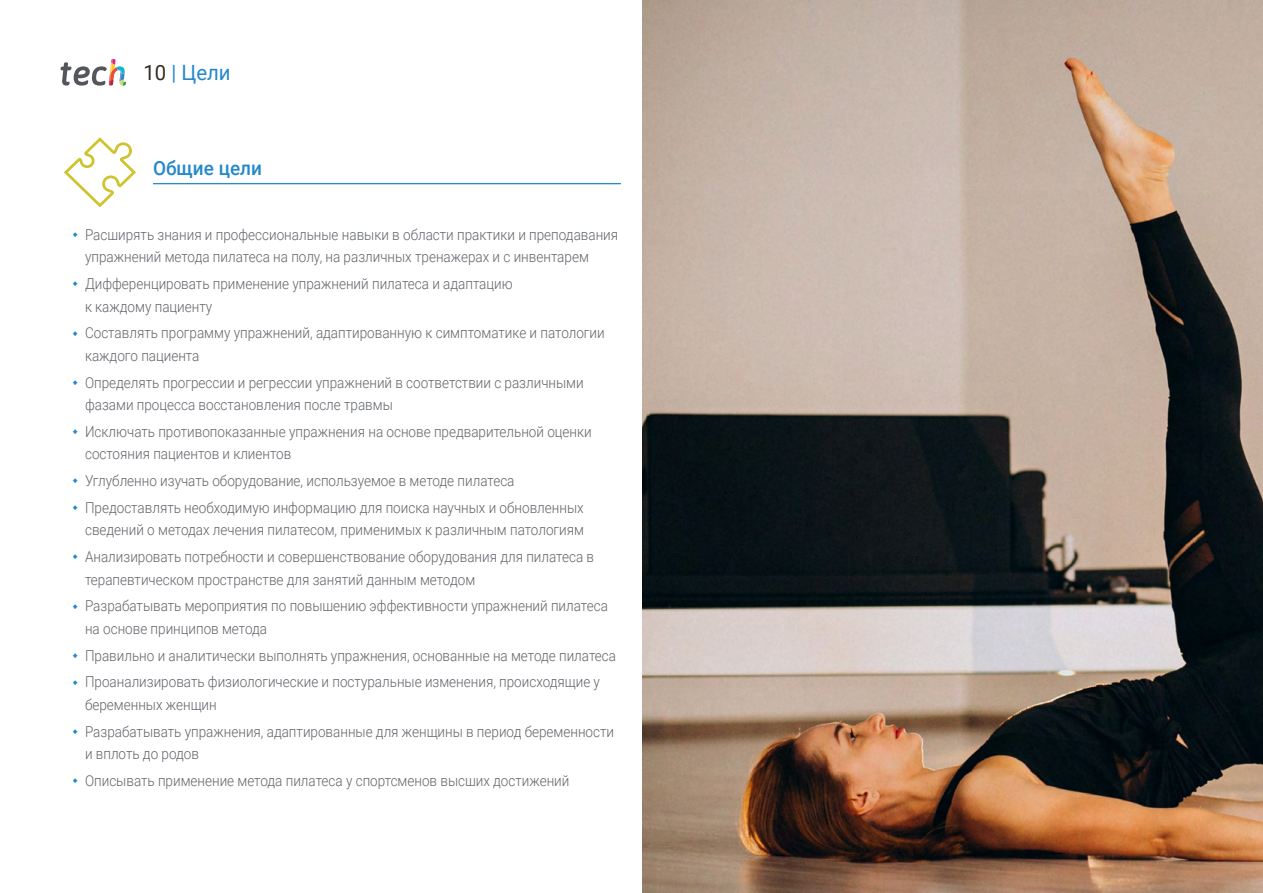
<style>
.page{position:relative;width:1263px;height:893px;background:#fff}
.page>*{position:absolute;margin:0;border:0;box-sizing:border-box;transform-origin:0 0}
.t1{font:21px "Roboto";color:#2488c9}
.t2{font:500 19.5px "Roboto";color:#2488c9}
.t3{font:300 15px/26.7px "Roboto";color:#61646a;scale:.9 1}
.s1{color:#312e20}
</style>
<div class="page">
<hr style="left:153px;top:183px;width:468px;height:1px;background:#2488c9">
<svg style="left:64px;top:137px;width:72px;height:70px"></svg>
<svg style="left:61px;top:59px;width:65px;height:27px"></svg>
<img style="left:642px;top:0;width:621px;height:893px">
<h1 class="t1" style="left:144px;top:57px;width:89px"><span class="s1">10</span> | Цели</h1>
<h2 class="t2" style="left:153px;top:155px;width:110px">Общие цели</h2>
<p class="t3" style="left:85px;top:223px;width:594px;line-height:22.5px">Расширять знания и профессиональные навыки в области практики и преподавания упражнений метода пилатеса на полу, на различных тренажерах и с инвентарем</p>
<p class="t3" style="left:85px;top:272px;width:477px;line-height:22.5px">Дифференцировать применение упражнений пилатеса и адаптацию к каждому пациенту</p>
<p class="t3" style="left:85px;top:321px;width:579px;line-height:22.5px">Составлять программу упражнений, адаптированную к симптоматике и патологии каждого пациента</p>
<p class="t3" style="left:85px;top:370px;width:556px;line-height:22.5px">Определять прогрессии и регрессии упражнений в соответствии с различными фазами процесса восстановления после травмы</p>
<p class="t3" style="left:85px;top:420px;width:564px;line-height:22.5px">Исключать противопоказанные упражнения на основе предварительной оценки состояния пациентов и клиентов</p>
<p class="t3" style="left:85px;top:467px;width:555px">Углубленно изучать оборудование, используемое в методе пилатеса<br>Предоставлять необходимую информацию для поиска научных и обновленных</p>
<p class="t3" style="left:85px;top:516px;width:567px">сведений о методах лечения пилатесом, применимых к различным патологиям<br>Анализировать потребности и совершенствование оборудования для пилатеса в</p>
<p class="t3" style="left:85px;top:565px;width:583px">терапевтическом пространстве для занятий данным методом<br>Разрабатывать мероприятия по повышению эффективности упражнений пилатеса</p>
<p class="t3" style="left:85px;top:615px;width:591px">на основе принципов метода<br>Правильно и аналитически выполнять упражнения, основанные на методе пилатеса<br>Проанализировать физиологические и постуральные изменения, происходящие у</p>
<p class="t3" style="left:85px;top:691px;width:589px">беременных женщин<br>Разрабатывать упражнения, адаптированные для женщины в период беременности</p>
<p class="t3" style="left:85px;top:740px;width:540px">и вплоть до родов<br>Описывать применение метода пилатеса у спортсменов высших достижений</p>
</div>
